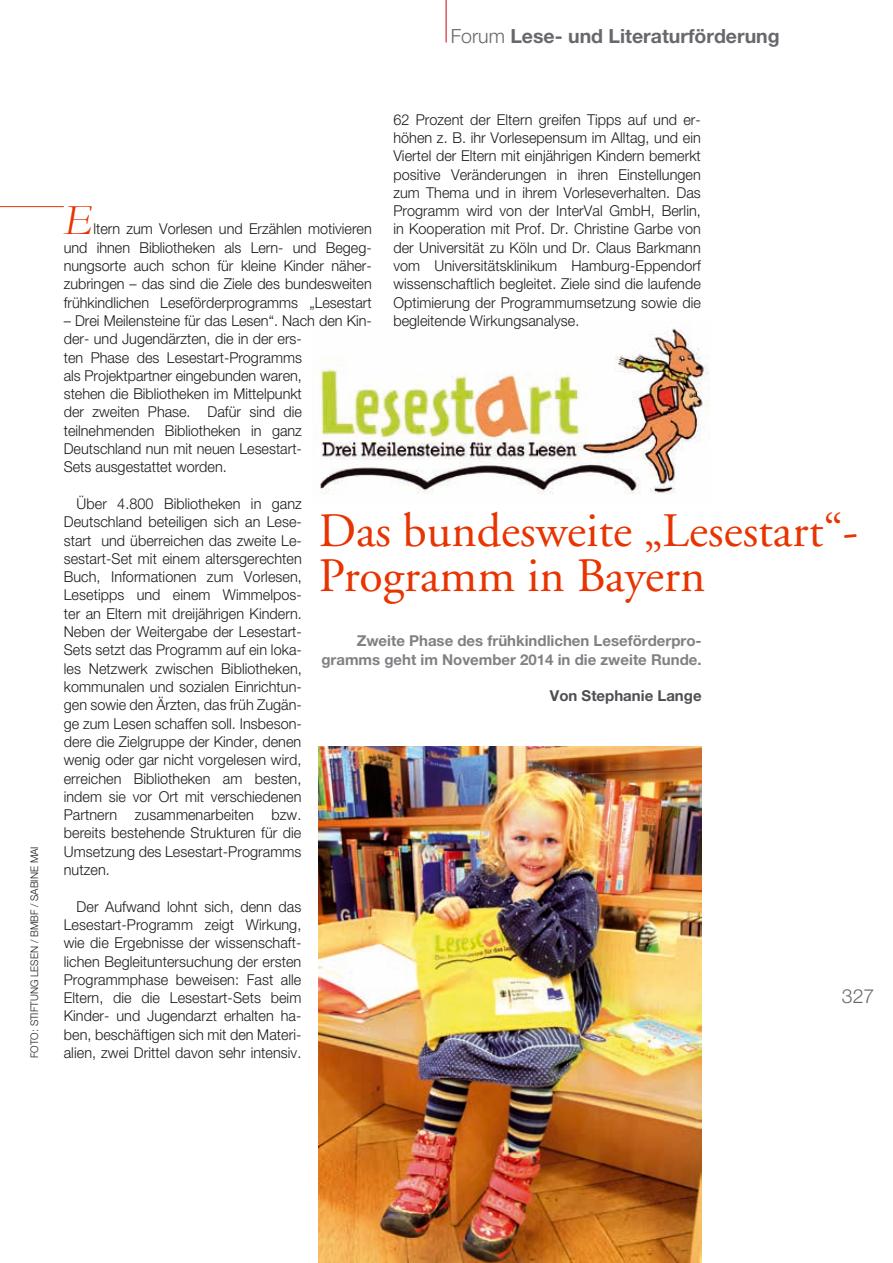
<style>
.page{position:relative;width:893px;height:1263px;background:#fff}
.page>*{position:absolute;margin:0;border:0;box-sizing:border-box;transform-origin:0 0}
.t1{font:48px/45.8px "Adobe Garamond";color:#e83400}
.t2{font:italic 43.35px "Garamond";color:#e83400;scale:.96 1}
.t3{font:700 19.5px "Helvetica Neue";color:#68676c}
.t4{font:300 19.5px "Helvetica Neue";color:#68676c}
.t5{font:300 15px/18.3px "Helvetica Neue";color:#1b1c20;text-align:justify;scale:.96 1}
.t6{font:700 15px/18.3px "Helvetica Neue";color:#818084;text-align:right}
.t7{font:700 15px "Helvetica Neue";color:#504e53}
.t8{font:300 10.5px "Helvetica Neue";color:#1b1c20;scale:.96 1}
.s1{font-weight:300}
</style>
<div class="page">
<img style="left:319px;top:322px;width:390px;height:173px">
<hr style="left:0;top:206px;width:64px;height:1px;background:#e83400">
<img style="left:318px;top:747px;width:384px;height:516px">
<hr style="left:446px;top:0;width:1px;height:43px;background:#d1010e">
<h3 class="t3" style="left:451px;top:24px;width:331px"><span class="s1">Forum</span> Lese- und Literaturförderung</h3>
<p class="t8" style="left:28px;top:1058px;width:222px;rotate:-90deg">FOTO: STIFTUNG LESEN / BMBF / SABINE MAI</p>
<p class="t5" style="left:393px;top:110px;width:322px">62 Prozent der Eltern greifen Tipps auf und er&shy;höhen z. B. ihr Vorlesepensum im Alltag, und ein Viertel der Eltern mit einjährigen Kindern bemerkt positive Veränderungen in ihren Einstellungen zum Thema und in ihrem Vorleseverhalten. Das Programm wird von der InterVal GmbH, Berlin, in Kooperation mit Prof. Dr. Christine Garbe von der Universität zu Köln und Dr. Claus Barkmann vom Universitätsklinikum Hamburg-Eppendorf wissenschaftlich begleitet. Ziele sind die laufende Optimierung der Programmumsetzung sowie die begleitende Wirkungsanalyse.</p>
<h2 class="t2" style="left:64px;top:195px;width:31px">E</h2>
<p class="t5" style="left:64px;top:220px;width:322px;text-indent:30px">ltern zum Vorlesen und Erzählen motivieren und ihnen Bibliotheken als Lern- und Begeg&shy;nungsorte auch schon für kleine Kinder näher&shy;zubringen – das sind die Ziele des bundesweiten frühkindlichen Leseförderprogramms „Lesestart</p>
<p class="t5" style="left:64px;top:311px;width:322px;text-align:left">– Drei Meilensteine für das Lesen“. Nach den Kin&shy;der- und Jugendärzten, die in der ers-<br>ten Phase des Lesestart-Programms<br>als Projektpartner eingebunden waren,<br>stehen die Bibliotheken im Mittelpunkt<br>der zweiten Phase. Dafür sind die teilnehmenden Bibliotheken in ganz Deutschland nun mit neuen Lesestart-<br>Sets ausgestattet worden.</p>
<p class="t5" style="left:64px;top:494px;width:250px;text-indent:13px">Über 4.800 Bibliotheken in ganz Deutschland beteiligen sich an Lese&shy;start und überreichen das zweite Le&shy;sestart-Set mit einem altersgerechten Buch, Informationen zum Vorlesen, Lesetipps und einem Wimmelpos&shy;ter an Eltern mit dreijährigen Kindern.<br>Neben der Weitergabe der Lesestart-Sets setzt das Programm auf ein loka&shy;les Netzwerk zwischen Bibliotheken, kommunalen und sozialen Einrichtun&shy;gen sowie den Ärzten, das früh Zugän&shy;ge zum Lesen schaffen soll. Insbeson&shy;dere die Zielgruppe der Kinder, denen wenig oder gar nicht vorgelesen wird, erreichen Bibliotheken am besten, indem sie vor Ort mit verschiedenen Partnern zusammenarbeiten bzw. bereits bestehende Strukturen für die Umsetzung des Lesestart-Programms nutzen.</p>
<p class="t5" style="left:64px;top:897px;width:249px;text-indent:13px">Der Aufwand lohnt sich, denn das Lesestart-Programm zeigt Wirkung, wie die Ergebnisse der wissenschaft&shy;lichen Begleituntersuchung der ersten Programmphase beweisen: Fast alle Eltern, die die Lesestart-Sets beim Kinder- und Jugendarzt erhalten ha&shy;ben, beschäftigen sich mit den Materi-</p>
<h1 class="t1" style="left:319px;top:509px;width:541px">Das bundesweite „Lesestart“-<br>Programm in Bayern</h1>
<p class="t6" style="left:321px;top:631px;width:382px">Zweite Phase des frühkindlichen Leseförderpro&shy;gramms geht im November 2014 in die zweite Runde.</p>
<p class="t7" style="left:550px;top:686px;width:153px">Von Stephanie Lange</p>
<h3 class="t4" style="left:842px;top:984px;width:34px">327</h3>
<p class="t5" style="left:64px;top:1043px;width:249px">alien, zwei Drittel davon sehr intensiv.</p>
</div>
